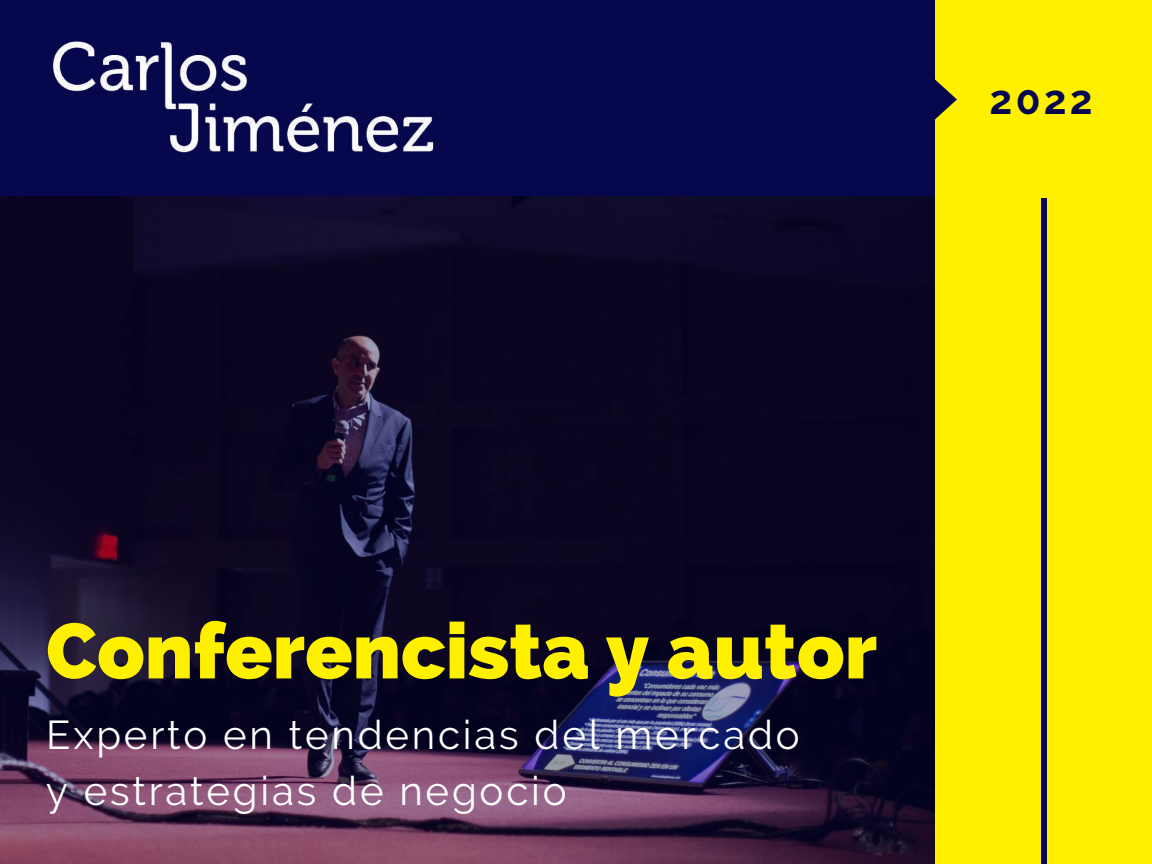
<style>
.page{position:relative;width:1152px;height:864px;background:#fff}
.page>*{position:absolute;margin:0;border:0;box-sizing:border-box;transform-origin:0 0}
.t1{font:800 77.85px "Raleway";color:#fff000}
.t2{font:700 40.5px "Raleway";color:#07074e}
.t3{font:40.2px/56.2px "Raleway";letter-spacing:.07em;color:#fff}
</style>
<div class="page">
<div style="left:0;top:0;width:936px;height:198px;background:#07074e"></div>
<img style="left:53px;top:41px;width:381px;height:112px">
<img style="left:0;top:196px;width:936px;height:668px">
<div style="left:936px;top:0;width:216px;height:864px;background:#fff000"></div>
<div style="left:1041px;top:199px;width:6px;height:665px;background:#07074e"></div>
<svg style="left:935px;top:66px;width:22px;height:67px"></svg>
<p class="t2" style="left:990px;top:76px;width:105px">2022</p>
<h1 class="t1" style="left:46px;top:605px;width:833px">Conferencista y autor</h1>
<p class="t3" style="left:46px;top:706px;width:755px">Experto en tendencias del mercado y estrategias de negocio</p>
</div>
